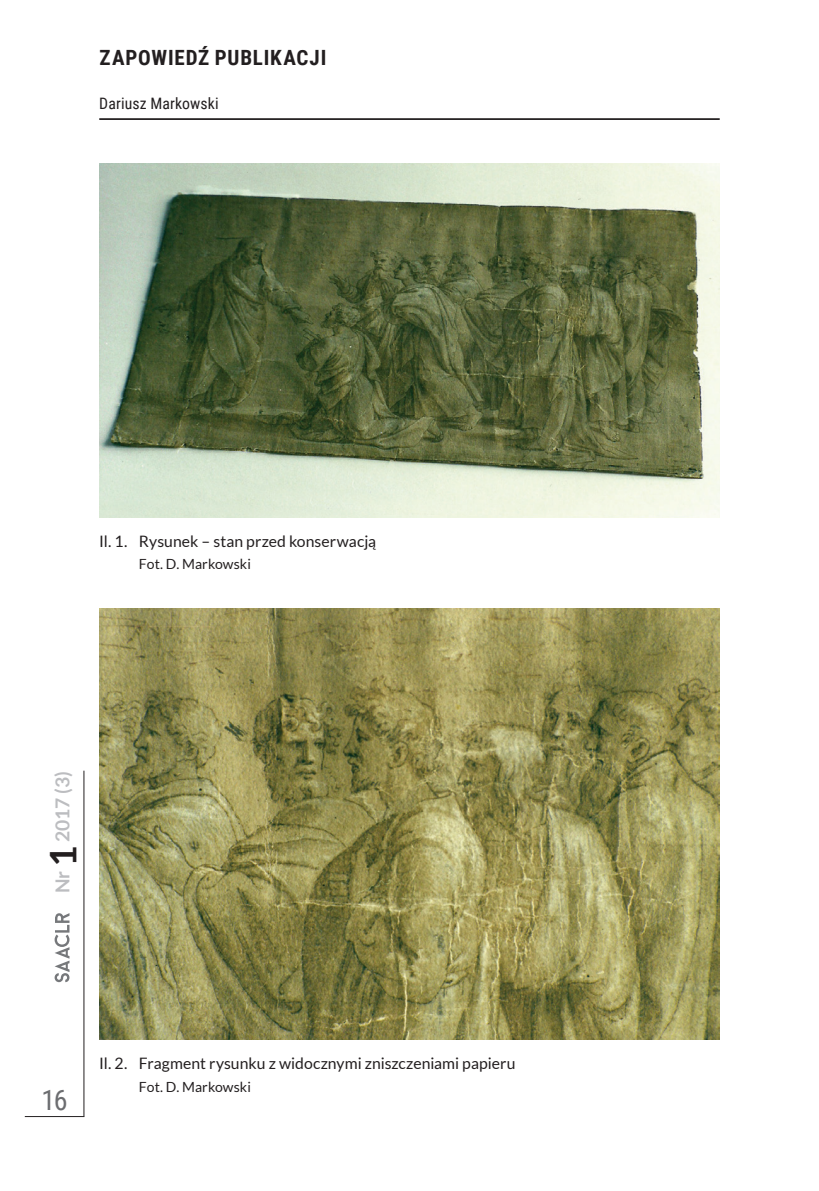
<style>
.page{position:relative;width:819px;height:1191px;background:#fff}
.page>*{position:absolute;margin:0;border:0;box-sizing:border-box;transform-origin:0 0}
.t1{font:28px "Roboto Condensed";color:#6c6d70}
.t2{font:700 21px "Roboto Condensed";letter-spacing:.04em;color:#231f20}
.t3{font:700 19.25px "Lato";color:#bcbdc0}
.ilustracja_TYT{font:15.75px "Lato";letter-spacing:.005em;color:#231f20}
.t4{font:15.75px "Roboto Condensed";letter-spacing:.01em;color:#231f20}
.ilustracja_ZRODLO{font:14px "Lato";letter-spacing:.005em;color:#231f20}
.s1{font-size:36.75px;color:#231f20}
</style>
<div class="page">
<hr style="left:99px;top:118px;width:620px;height:2px;background:#231f20">
<hr style="left:83px;top:770px;width:1px;height:346px;background:#231f20">
<hr style="left:25px;top:1116px;width:59px;height:1px;background:#231f20">
<svg style="left:55px;top:913px;width:14px;height:69px"></svg>
<img style="left:99px;top:164px;width:620px;height:354px">
<img style="left:99px;top:608px;width:620px;height:432px">
<h2 class="t2" style="left:100px;top:43px;width:228px">ZAPOWIEDŹ PUBLIKACJI</h2>
<p class="t4" style="left:99px;top:93px;width:121px">Dariusz Markowski</p>
<p class="ilustracja_TYT" style="left:99px;top:532px;width:278px">Il. 1. Rysunek – stan przed konserwacją</p>
<p class="ilustracja_ZRODLO" style="left:139px;top:556px;width:113px">Fot. D. Markowski</p>
<p class="t3" style="left:51px;top:893px;width:124px;rotate:-90deg">Nr <span class="s1">1</span> 2017 (3)</p>
<h1 class="t1" style="left:42px;top:1080px;width:28px">16</h1>
<p class="ilustracja_TYT" style="left:99px;top:1054px;width:417px">Il. 2. Fragment rysunku z widocznymi zniszczeniami papieru</p>
<p class="ilustracja_ZRODLO" style="left:139px;top:1078px;width:113px">Fot. D. Markowski</p>
</div>
